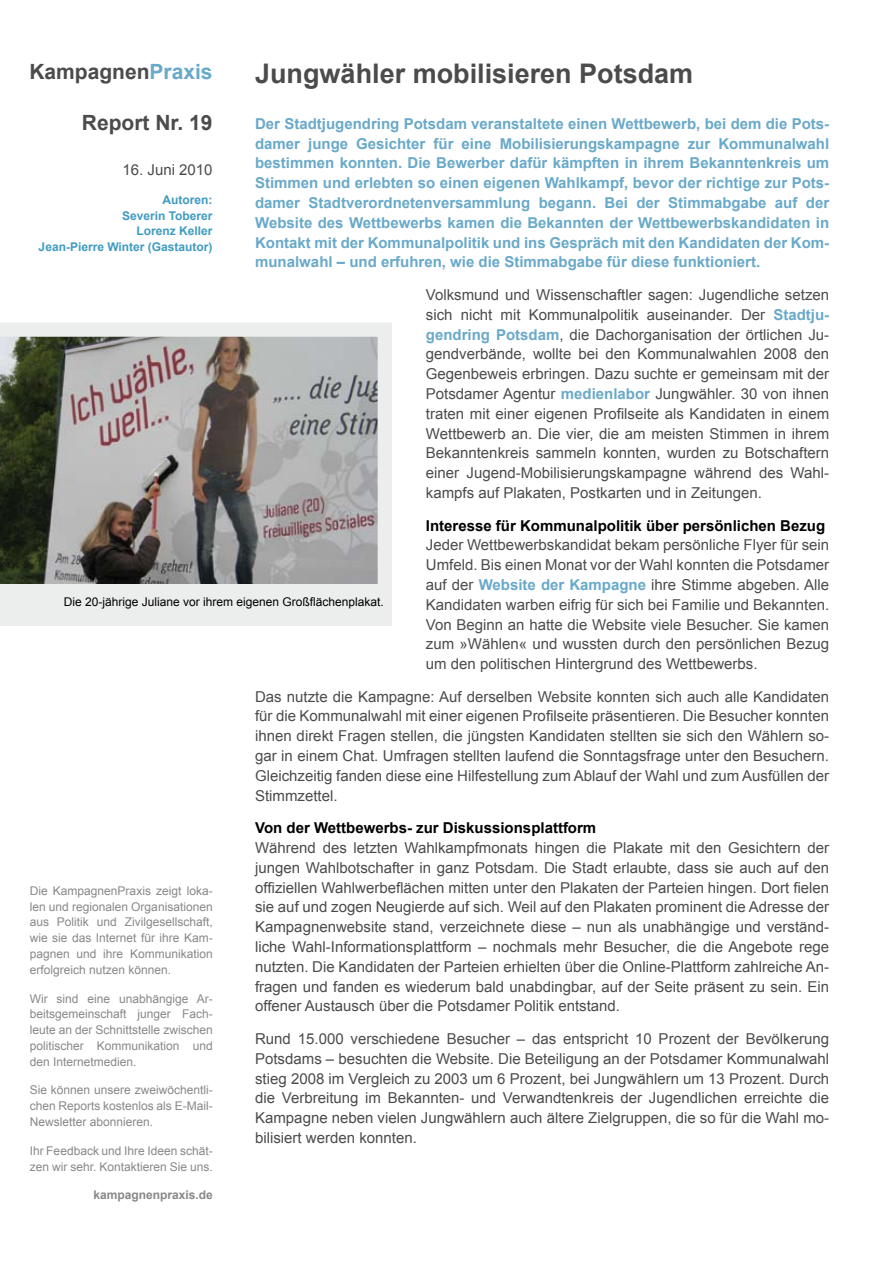
<style>
.page{position:relative;width:893px;height:1263px;background:#fff}
.page>*{position:absolute;margin:0;border:0;box-sizing:border-box;transform-origin:0 0}
.t1{font:700 27px "Arial";color:#4b4b4d}
.t2{font:700 21px "Arial";color:#4b4b4d}
.t3{font:15px/19.8px "Arial";color:#4b4b4d;text-align:justify}
.t4{font:700 15px/19.8px "Arial";color:#69a9c9;text-align:justify}
.t5{font:700 15px "Arial";color:#000}
.t6{font:12px/15.9px "Arial";color:#87888a;text-align:justify}
.t7{font:700 12px/15.9px "Arial";color:#409bc1;text-align:right}
.t8{font:12px "Arial";color:#000}
.t9{font:700 12px "Arial";color:#87888a}
.s1{font-weight:700;color:#69a9c9}
.s2{color:#69a9c9}
</style>
<div class="page">
<img style="left:0;top:323px;width:392px;height:261px">
<div style="left:0;top:584px;width:392px;height:42px;background:#eceded"></div>
<h1 class="t1" style="left:255px;top:56px;width:440px">Jungwähler mobilisieren Potsdam</h1>
<p class="t4" style="left:255px;top:114px;width:576px">Der Stadtjugendring Potsdam veranstaltete einen Wettbewerb, bei dem die Pots&shy;damer junge Gesichter für eine Mobilisierungskampagne zur Kommunalwahl bestimmen konnten. Die Bewerber dafür kämpften in ihrem Bekanntenkreis um Stimmen und erlebten so einen eigenen Wahlkampf, bevor der richtige zur Pots&shy;damer Stadtverordnetenversammlung begann. Bei der Stimmabgabe auf der Website des Wettbewerbs kamen die Bekannten der Wettbewerbskandidaten in Kontakt mit der Kommunalpolitik und ins Gespräch mit den Kandidaten der Kom&shy;munalwahl – und erfuhren, wie die Stimmabgabe für diese funktioniert.</p>
<p class="t3" style="left:426px;top:285px;width:405px">Volksmund und Wissenschaftler sagen: Jugendliche setzen sich nicht mit Kommunalpolitik auseinander. Der <span class="s1">Stadtju&shy;gendring Potsdam</span>, die Dachorganisation der örtlichen Ju&shy;gendverbände, wollte bei den Kommunalwahlen 2008 den Gegenbeweis erbringen. Dazu suchte er gemeinsam mit der Potsdamer Agentur <span class="s1">medienlabor</span> Jungwähler. 30 von ihnen traten mit einer eigenen Profilseite als Kandidaten in einem Wettbewerb an. Die vier, die am meisten Stimmen in ihrem Bekanntenkreis sammeln konnten, wurden zu Botschaftern einer Jugend-Mobilisierungskampagne während des Wahl&shy;kampfs auf Plakaten, Postkarten und in Zeitungen.</p>
<p class="t5" style="left:426px;top:515px;width:401px">Interesse für Kommunalpolitik über persönlichen Bezug</p>
<p class="t3" style="left:426px;top:535px;width:405px">Jeder Wettbewerbskandidat bekam persönliche Flyer für sein Umfeld. Bis einen Monat vor der Wahl konnten die Potsdamer auf der <span class="s1">Website der Kampagne</span> ihre Stimme abgeben. Alle Kandidaten warben eifrig für sich bei Familie und Bekannten.<br>Von Beginn an hatte die Website viele Besucher. Sie kamen zum »Wählen« und wussten durch den persönlichen Bezug um den politischen Hintergrund des Wettbewerbs.</p>
<p class="t3" style="left:255px;top:687px;width:576px">Das nutzte die Kampagne: Auf derselben Website konnten sich auch alle Kandidaten für die Kommunalwahl mit einer eigenen Profilseite präsentieren. Die Besucher konnten ihnen direkt Fragen stellen, die jüngsten Kandidaten stellten sie sich den Wählern so&shy;gar in einem Chat. Umfragen stellten laufend die Sonntagsfrage unter den Besuchern.<br>Gleichzeitig fanden diese eine Hilfestellung zum Ablauf der Wahl und zum Ausfüllen der Stimmzettel.</p>
<p class="t5" style="left:255px;top:818px;width:343px">Von der Wettbewerbs- zur Diskussionsplattform</p>
<p class="t3" style="left:255px;top:838px;width:576px">Während des letzten Wahlkampfmonats hingen die Plakate mit den Gesichtern der jungen Wahlbotschafter in ganz Potsdam. Die Stadt erlaubte, dass sie auch auf den offiziellen Wahlwerbeflächen mitten unter den Plakaten der Parteien hingen. Dort fielen sie auf und zogen Neugierde auf sich. Weil auf den Plakaten prominent die Adresse der Kampagnenwebsite stand, verzeichnete diese – nun als unabhängige und verständ&shy;liche Wahl-Informationsplattform – nochmals mehr Besucher, die die Angebote rege nutzten. Die Kandidaten der Parteien erhielten über die Online-Plattform zahlreiche An&shy;fragen und fanden es wiederum bald unabdingbar, auf der Seite präsent zu sein. Ein offener Austausch über die Potsdamer Politik entstand.</p>
<p class="t3" style="left:255px;top:1029px;width:576px">Rund 15.000 verschiedene Besucher – das entspricht 10 Prozent der Bevölkerung Potsdams – besuchten die Website. Die Beteiligung an der Potsdamer Kommunalwahl stieg 2008 im Vergleich zu 2003 um 6 Prozent, bei Jungwählern um 13 Prozent. Durch die Verbreitung im Bekannten- und Verwandtenkreis der Jugendlichen erreichte die Kampagne neben vielen Jungwählern auch ältere Zielgruppen, die so für die Wahl mo&shy;bilisiert werden konnten.</p>
<h2 class="t2" style="left:29px;top:58px;width:185px">Kampagnen<span class="s2">Praxis</span></h2>
<h2 class="t2" style="left:82px;top:108px;width:132px">Report Nr. 19</h2>
<p class="t3" style="left:123px;top:160px;width:92px">16. Juni 2010</p>
<p class="t7" style="left:39px;top:192px;width:175px">Autoren:<br>Severin Toberer<br>Lorenz Keller<br>Jean-Pierre Winter (Gastautor)</p>
<p class="t8" style="left:64px;top:594px;width:322px">Die 20-jährige Juliane vor ihrem eigenen Großflächenplakat.</p>
<p class="t6" style="left:30px;top:883px;width:184px">Die KampagnenPraxis zeigt loka&shy;len und regionalen Organisationen aus Politik und Zivilgesellschaft, wie sie das Internet für ihre Kam&shy;pagnen und ihre Kommunikation erfolgreich nutzen können.</p>
<p class="t6" style="left:30px;top:990px;width:184px">Wir sind eine unabhängige Ar&shy;beitsgemeinschaft junger Fach&shy;leute an der Schnittstelle zwischen politischer Kommunikation und den Internetmedien.</p>
<p class="t6" style="left:30px;top:1082px;width:184px">Sie können unsere zweiwöchentli&shy;chen Reports kostenlos als E-Mail-Newsletter abonnieren.</p>
<p class="t6" style="left:30px;top:1143px;width:184px">Ihr Feedback und Ihre Ideen schät&shy;zen wir sehr. Kontaktieren Sie uns.</p>
<p class="t9" style="left:93px;top:1187px;width:121px">kampagnenpraxis.de</p>
</div>
